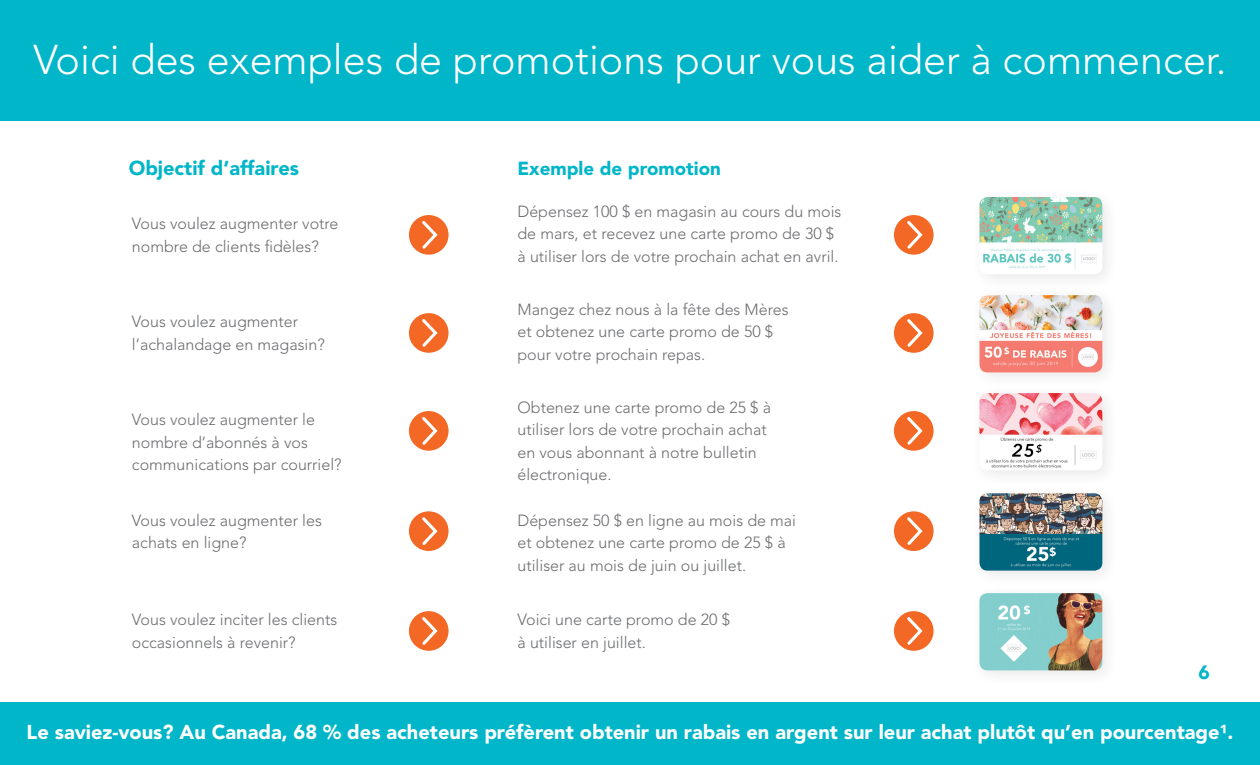
<style>
.page{position:relative;width:1260px;height:765px;background:#fff}
.page>*{position:absolute;margin:0;border:0;box-sizing:border-box;transform-origin:0 0}
.cover_text{font:300 41.25px "Avenir LT Std";color:#fff}
.cover_text-2{font:900 20px "Avenir LT Std";color:#fff}
.Headline_4{font:900 20px "Avenir LT Std";color:#00b6c8}
.t1{font:900 19.25px "Avenir";color:#00b6c8}
.Headline_4-2{font:900 18.75px "Avenir LT Std";color:#00b6c8}
.Paragraph_Style_2{font:300 16.12px/22.5px "Avenir LT Std";color:#6c6d70}
</style>
<div class="page">
<div style="left:0;top:0;width:1260px;height:121px;background:#00b6c8"></div>
<div style="left:0;top:702px;width:1260px;height:63px;background:#00b6c8"></div>
<div style="left:970px;top:188px;width:149px;height:103px;background:#fbfbfb"></div>
<img style="left:979px;top:197px;width:123px;height:77px">
<div style="left:970px;top:286px;width:149px;height:104px;background:#fbfbfb"></div>
<img style="left:979px;top:295px;width:123px;height:77px">
<img style="left:979px;top:393px;width:123px;height:77px">
<img style="left:979px;top:493px;width:123px;height:78px">
<img style="left:979px;top:593px;width:123px;height:77px">
<div style="left:409px;top:215px;width:40px;height:40px;background:#f36824;border-radius:50%"></div>
<svg style="left:422px;top:218px;width:18px;height:34px"></svg>
<div style="left:894px;top:215px;width:40px;height:40px;background:#f36824;border-radius:50%"></div>
<svg style="left:907px;top:218px;width:18px;height:34px"></svg>
<div style="left:409px;top:313px;width:40px;height:40px;background:#f36824;border-radius:50%"></div>
<svg style="left:422px;top:316px;width:18px;height:34px"></svg>
<div style="left:894px;top:313px;width:40px;height:40px;background:#f36824;border-radius:50%"></div>
<svg style="left:907px;top:316px;width:18px;height:34px"></svg>
<div style="left:409px;top:411px;width:40px;height:40px;background:#f36824;border-radius:50%"></div>
<svg style="left:422px;top:414px;width:18px;height:34px"></svg>
<div style="left:894px;top:411px;width:40px;height:40px;background:#f36824;border-radius:50%"></div>
<svg style="left:907px;top:414px;width:18px;height:34px"></svg>
<div style="left:409px;top:511px;width:40px;height:40px;background:#f36824;border-radius:50%"></div>
<svg style="left:422px;top:514px;width:18px;height:34px"></svg>
<div style="left:894px;top:511px;width:40px;height:40px;background:#f36824;border-radius:50%"></div>
<svg style="left:907px;top:514px;width:18px;height:34px"></svg>
<div style="left:409px;top:611px;width:40px;height:40px;background:#f36824;border-radius:50%"></div>
<svg style="left:422px;top:614px;width:18px;height:34px"></svg>
<div style="left:894px;top:611px;width:40px;height:40px;background:#f36824;border-radius:50%"></div>
<svg style="left:907px;top:614px;width:18px;height:34px"></svg>
<p class="cover_text" style="left:33px;top:36px;width:1195px">Voici des exemples de promotions pour vous aider à commencer.</p>
<p class="Headline_4" style="left:129px;top:156px;width:172px">Objectif d’affaires</p>
<p class="Paragraph_Style_2" style="left:132px;top:213px;width:208px">Vous voulez augmenter votre nombre de clients fidèles?</p>
<p class="Paragraph_Style_2" style="left:132px;top:311px;width:194px">Vous voulez augmenter l’achalandage en magasin?</p>
<p class="Paragraph_Style_2" style="left:132px;top:409px;width:211px">Vous voulez augmenter le nombre d’abonnés à vos communications par courriel?</p>
<p class="Paragraph_Style_2" style="left:132px;top:509px;width:191px">Vous voulez augmenter les achats en ligne?</p>
<p class="Paragraph_Style_2" style="left:132px;top:609px;width:207px">Vous voulez inciter les clients occasionnels à revenir?</p>
<p class="Headline_4-2" style="left:518px;top:157px;width:205px">Exemple de promotion</p>
<p class="Paragraph_Style_2" style="left:518px;top:200px;width:325px">Dépensez 100 $ en magasin au cours du mois de mars, et recevez une carte promo de 30 $ à utiliser lors de votre prochain achat en avril.</p>
<p class="Paragraph_Style_2" style="left:518px;top:298px;width:273px">Mangez chez nous à la fête des Mères et obtenez une carte promo de 50 $ pour votre prochain repas.</p>
<p class="Paragraph_Style_2" style="left:518px;top:396px;width:255px">Obtenez une carte promo de 25 $ à utiliser lors de votre prochain achat en vous abonnant à notre bulletin électronique.</p>
<p class="Paragraph_Style_2" style="left:518px;top:509px;width:280px">Dépensez 50 $ en ligne au mois de mai et obtenez une carte promo de 25 $ à utiliser au mois de juin ou juillet.</p>
<p class="Paragraph_Style_2" style="left:518px;top:609px;width:214px">Voici une carte promo de 20 $ à utiliser en juillet.</p>
<p class="t1" style="left:1199px;top:656px;width:13px">6</p>
<p class="cover_text-2" style="left:27px;top:720px;width:1208px">Le saviez-vous? Au Canada, 68 % des acheteurs préfèrent obtenir un rabais en argent sur leur achat plutôt qu’en pourcentage¹.</p>
</div>
